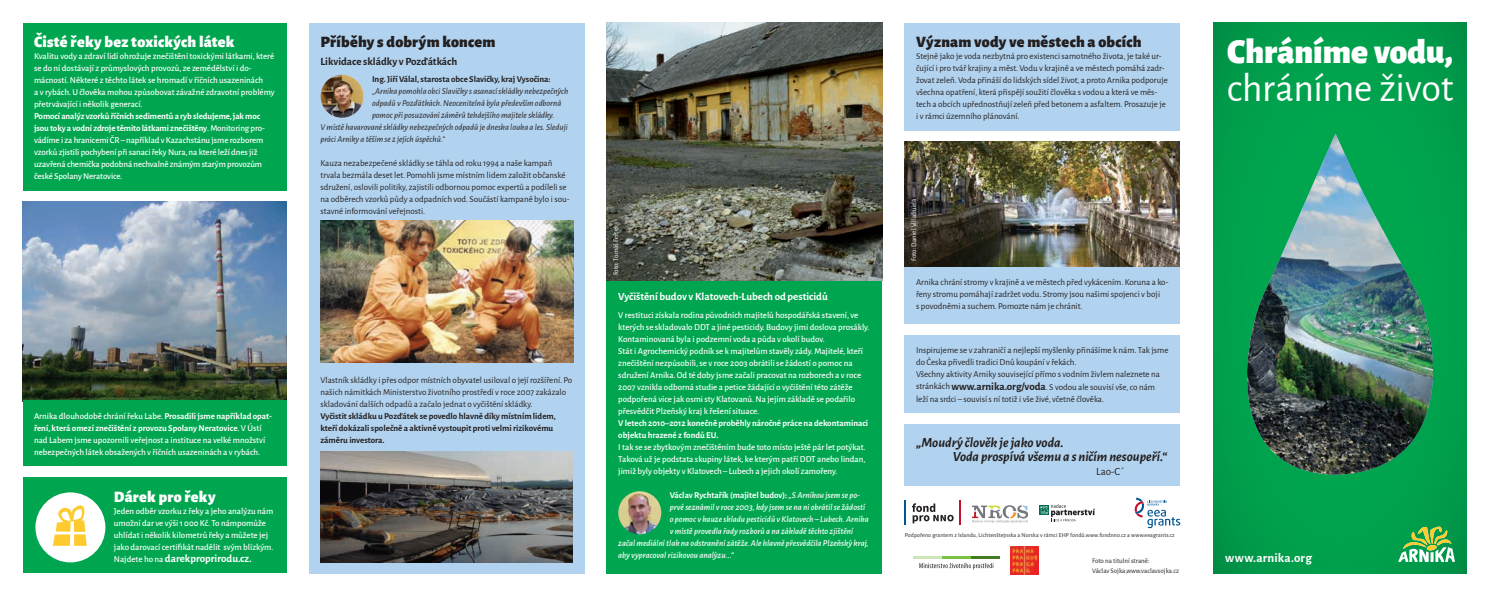
<style>
.page{position:relative;width:1489px;height:596px;background:#fff}
.page>*{position:absolute;margin:0;border:0;box-sizing:border-box;transform-origin:0 0}
.t1{font:40px "Alegreya Sans";letter-spacing:-.01em;color:#fff}
.t2{font:900 35px "Alegreya Sans";letter-spacing:-.005em;color:#fff}
.t3{font:900 16px "Alegreya Sans";letter-spacing:.015em;color:#231f20}
.t4{font:900 16px "Alegreya Sans";letter-spacing:.015em;color:#fff}
.t5{font:italic 700 14px/14px "Alegreya Sans";color:#231f20}
.t6{font:700 13px "Alegreya Sans";letter-spacing:.015em;color:#fff}
.t7{font:700 11px "Alegreya Sans";color:#fff}
.t8{font:700 11px "Alegreya Sans";color:#231f20}
.t9{font:11px "Alegreya Sans";color:#231f20}
.t10{font:500 9px/12px "Alegreya Sans";color:#fff}
.t11{font:9px/12px "Alegreya Sans";color:#231f20}
.t12{font:italic 9px "Alegreya Sans";color:#231f20}
.t13{font:italic 500 9px "Alegreya Sans";color:#fff}
.t14{font:700 9px/12px "Alegreya Sans";color:#231f20}
.t15{font:700 9px/12px "Alegreya Sans";color:#fff}
.t16{font:7px/10px "Alegreya Sans";color:#231f20}
.t17{font:7px "Alegreya Sans";color:#fff}
.t18{font:6px "Alegreya Sans";letter-spacing:.02em;color:#231f20}
.s1{font-weight:700}
.s2{font-weight:500;font-size:9px}
.s3{font-weight:500;font-style:italic}
.s4{font-weight:700;font-size:11px}
</style>
<div class="page">
<img style="left:23px;top:202px;width:263px;height:198px">
<img style="left:1213px;top:23px;width:253px;height:550px">
<div style="left:309px;top:23px;width:275px;height:550px;background:#b2d3ef"></div>
<div style="left:607px;top:280px;width:275px;height:293px;background:#00a64f"></div>
<img style="left:320px;top:75px;width:43px;height:43px;border-radius:21px">
<img style="left:618px;top:491px;width:43px;height:43px;border-radius:21px">
<img style="left:320px;top:220px;width:253px;height:142px">
<img style="left:320px;top:451px;width:253px;height:111px">
<img style="left:607px;top:23px;width:275px;height:257px">
<div style="left:1214px;top:132px;width:244px;height:342px;background:#00a14c"></div>
<img style="left:1245px;top:134px;width:188px;height:340px">
<svg style="left:1397px;top:526px;width:57px;height:35px;background:#66b96c"></svg>
<div style="left:904px;top:23px;width:275px;height:107px;background:#b2d3ef"></div>
<img style="left:904px;top:142px;width:275px;height:124px">
<div style="left:904px;top:266px;width:275px;height:57px;background:#b2d3ef"></div>
<div style="left:904px;top:334px;width:275px;height:78px;background:#b2d3ef"></div>
<div style="left:904px;top:424px;width:275px;height:62px;background:#b2d3ef"></div>
<div style="left:23px;top:23px;width:263px;height:167px;background:#00a64f"></div>
<div style="left:23px;top:400px;width:263px;height:66px;background:#00a64f"></div>
<div style="left:23px;top:477px;width:263px;height:96px;background:#00a64f"></div>
<div style="left:35px;top:492px;width:70px;height:70px;background:#fff;border-radius:50%"></div>
<svg style="left:53px;top:502px;width:43px;height:43px"></svg>
<svg style="left:1039px;top:504px;width:56px;height:17px"></svg>
<svg style="left:1134px;top:497px;width:46px;height:31px"></svg>
<svg style="left:912px;top:503px;width:41px;height:20px"></svg>
<hr style="left:904px;top:500px;width:2px;height:25px;background:#005594">
<svg style="left:959px;top:500px;width:1px;height:25px"></svg>
<svg style="left:972px;top:505px;width:56px;height:17px"></svg>
<hr style="left:971px;top:556px;width:28px;height:2px;background:#447a26">
<hr style="left:913px;top:556px;width:28px;height:2px;background:#cee5b8">
<hr style="left:942px;top:556px;width:28px;height:2px;background:#79c142">
<svg style="left:919px;top:563px;width:74px;height:6px"></svg>
<img style="left:1010px;top:546px;width:28px;height:28px">
<h3 class="t4" style="left:34px;top:29px;width:202px">Čisté řeky bez toxických látek</h3>
<p class="t10" style="left:34px;top:49px;width:242px">Kvalitu vody a zdraví lidí ohrožuje znečištění toxickými látkami, které se do ní dostávají z průmyslových provozů, ze zemědělství i do&shy;mácností. Některé z těchto látek se hromadí v říčních usazeninách<br>a v rybách. U člověka mohou způsobovat závažné zdravotní problémy přetrvávající i několik generací.</p>
<p class="t10" style="left:34px;top:109px;width:232px"><span class="s1">Pomocí analýz vzorků říčních sedimentů a ryb sledujeme, jak moc jsou toky a vodní zdroje těmito látkami znečištěny</span>. Monitoring pro&shy;vádíme i za hranicemi ČR – například v Kazachstánu jsme rozborem vzorků zjistili pochybení při sanaci řeky Nura, na které leží dnes již uzavřená chemička podobná nechvalně známým starým provozům české Spolany Neratovice.</p>
<p class="t10" style="left:34px;top:409px;width:239px">Arnika dlouhodobě chrání řeku Labe. <span class="s1">Prosadili jsme například opat&shy;ření, která omezí znečištění z provozu Spolany Neratovice</span>. V Ústí nad Labem jsme upozornili veřejnost a instituce na velké množství nebezpečných látek obsažených v říčních usazeninách a v rybách.</p>
<h3 class="t4" style="left:114px;top:483px;width:103px">Dárek pro řeky</h3>
<p class="t10" style="left:114px;top:504px;width:161px">Jeden odběr vzorku z řeky a jeho analýzu nám umožní dar ve výši 1 000 Kč. To námpomůže uhlídat i několik kilometrů řeky a můžete jej jako darovací certifikát nadělit svým blízkým.</p>
<p class="t7" style="left:114px;top:549px;width:139px"><span class="s2">Najdete ho na</span> darekproprirodu.cz.</p>
<h3 class="t3" style="left:320px;top:29px;width:177px">Příběhy s dobrým koncem</h3>
<p class="t8" style="left:320px;top:53px;width:138px">Likvidace skládky v Pozďátkách</p>
<p class="t14" style="left:372px;top:73px;width:180px">Ing. Jiří Válal, starosta obce Slavičky, kraj Vysočina:</p>
<p class="t12" style="left:372px;top:85px;width:198px">„Arnika pomohla obci Slavičky s asanací skládky nebezpečných</p>
<p class="t12" style="left:372px;top:97px;width:191px">odpadů v Pozďátkách. Neocenitelná byla především odborná</p>
<p class="t12" style="left:372px;top:109px;width:184px">pomoc při posuzování záměrů tehdejšího majitele skládky.</p>
<p class="t12" style="left:320px;top:121px;width:249px">V místě havarované skládky nebezpečných odpadů je dneska louka a les. Sleduji</p>
<p class="t12" style="left:320px;top:133px;width:126px">práci Arniky a těším se z jejích úspěchů.“</p>
<p class="t11" style="left:320px;top:157px;width:250px">Kauza nezabezpečené skládky se táhla od roku 1994 a naše kampaň trvala bezmála deset let. Pomohli jsme místním lidem založit občanské sdružení, oslovili politiky, zajistili odbornou pomoc expertů a podíleli se na odběrech vzorků půdy a odpadních vod. Součástí kampaně bylo i sou&shy;stavné informování veřejnosti.</p>
<p class="t11" style="left:320px;top:373px;width:253px">Vlastník skládky i přes odpor místních obyvatel usiloval o její rozšíření. Po našich námitkách Ministerstvo životního prostředí v roce 2007 zakázalo skladování dalších odpadů a začalo jednat o vyčištění skládky.</p>
<p class="t14" style="left:320px;top:409px;width:237px">Vyčistit skládku u Pozďátek se povedlo hlavně díky místním lidem, kteří dokázali společně a aktivně vystoupit proti velmi rizikovému záměru investora.</p>
<p class="t17" style="left:611px;top:275px;width:52px;rotate:-90deg">Foto: Tomáš Feřtek</p>
<p class="t7" style="left:618px;top:288px;width:211px">Vyčištění budov v Klatovech-Lubech od pesticidů</p>
<p class="t10" style="left:618px;top:308px;width:253px">V restituci získala rodina původních majitelů hospodářská stavení, ve kterých se skladovalo DDT a jiné pesticidy. Budovy jimi doslova prosákly.<br>Kontaminovaná byla i podzemní voda a půda v okolí budov.<br>Stát i Agrochemický podnik se k majitelům stavěly zády. Majitelé, kteří znečištění nezpůsobili, se v roce 2003 obrátili se žádostí o pomoc na sdružení Arnika. Od té doby jsme začali pracovat na rozborech a v roce 2007 vznikla odborná studie a petice žádající o vyčištění této zátěže podpořená vice jak osmi sty Klatovanů. Na jejím základě se podařilo přesvědčit Plzeňský kraj k řešení situace.</p>
<p class="t15" style="left:618px;top:416px;width:251px">V letech 2010–2012 konečně proběhly náročné práce na dekontaminaci objektu hrazené z fondů EU.</p>
<p class="t10" style="left:618px;top:440px;width:249px;text-align:justify">I tak se se zbytkovým znečištěním bude toto místo ještě pár let potýkat.<br>Taková už je podstata skupiny látek, ke kterým patří DDT anebo lindan, jimiž byly objekty v Klatovech – Lubech a jejich okolí zamořeny.</p>
<p class="t15" style="left:669px;top:488px;width:192px">Václav Rychtařík (majitel budov):<span class="s3">„S Arnikou jsem se po-</span></p>
<p class="t13" style="left:669px;top:501px;width:197px">prvé seznámil v roce 2003, kdy jsem se na ni obrátil se žádostí</p>
<p class="t13" style="left:669px;top:513px;width:200px">o pomoc v kauze skladu pesticidů v Klatovech – Lubech. Arnika</p>
<p class="t13" style="left:669px;top:525px;width:185px">v místě provedla řady rozborů a na základě těchto zjištění</p>
<p class="t13" style="left:618px;top:537px;width:252px">začal mediální tlak na odstranění zátěže. Ale hlavně přesvědčila Plzeňský kraj,</p>
<p class="t13" style="left:618px;top:549px;width:117px">aby vypracoval rizikovou analýzu...“</p>
<h3 class="t3" style="left:916px;top:29px;width:227px">Význam vody ve městech a obcích</h3>
<p class="t11" style="left:916px;top:50px;width:253px">Stejně jako je voda nezbytná pro existenci samotného života, je také ur&shy;čující i pro tvář krajiny a měst. Vodu v krajině a ve městech pomáhá zadr&shy;žovat zeleň. Voda přináší do lidských sídel život, a proto Arnika podporuje všechna opatření, která přispějí soužití člověka s vodou a která ve měs&shy;tech a obcích upřednostňují zeleň před betonem a asfaltem. Prosazuje je i v rámci územního plánování.</p>
<p class="t17" style="left:909px;top:261px;width:63px;rotate:-90deg">Foto: Daniel Villafruela</p>
<p class="t11" style="left:916px;top:276px;width:254px">Arnika chrání stromy v krajině a ve městech před vykácením. Koruna a ko&shy;řeny stromu pomáhají zadržet vodu. Stromy jsou našimi spojenci v boji<br>s povodněmi a suchem. Pomozte nám je chránit.</p>
<p class="t11" style="left:916px;top:344px;width:254px">Inspirujeme se v zahraničí a nejlepší myšlenky přinášíme k nám. Tak jsme do Česka přivedli tradici Dnů koupání v řekách.<br>Všechny aktivity Arniky související přímo s vodním živlem naleznete na stránkách <span class="s4">www.arnika.org/voda</span>. S vodou ale souvisí vše, co nám leží na srdci – souvisí s ní totiž i vše živé, včetně člověka.</p>
<h3 class="t5" style="left:952px;top:434px;width:216px;text-indent:-37px">„Moudrý člověk je jako voda.<br>Voda prospívá všemu a s ničím nesoupeří.“</h3>
<p class="t9" style="left:1096px;top:463px;width:30px">Lao-C´</p>
<p class="t18" style="left:904px;top:530px;width:271px">Podpořeno grantem z Islandu, Lichtenštejnska a Norska v rámci EHP fondů.www.fondnno.cz a www.eeagrants.cz</p>
<p class="t16" style="left:1092px;top:555px;width:88px">Foto na titulní straně:<br>Václav Sojka,www.vaclavsojka.cz</p>
<h2 class="t2" style="left:1227px;top:24px;width:227px">Chráníme vodu,</h2>
<h1 class="t1" style="left:1226px;top:61px;width:228px">chráníme život</h1>
<h3 class="t6" style="left:1225px;top:547px;width:88px">www.arnika.org</h3>
</div>
